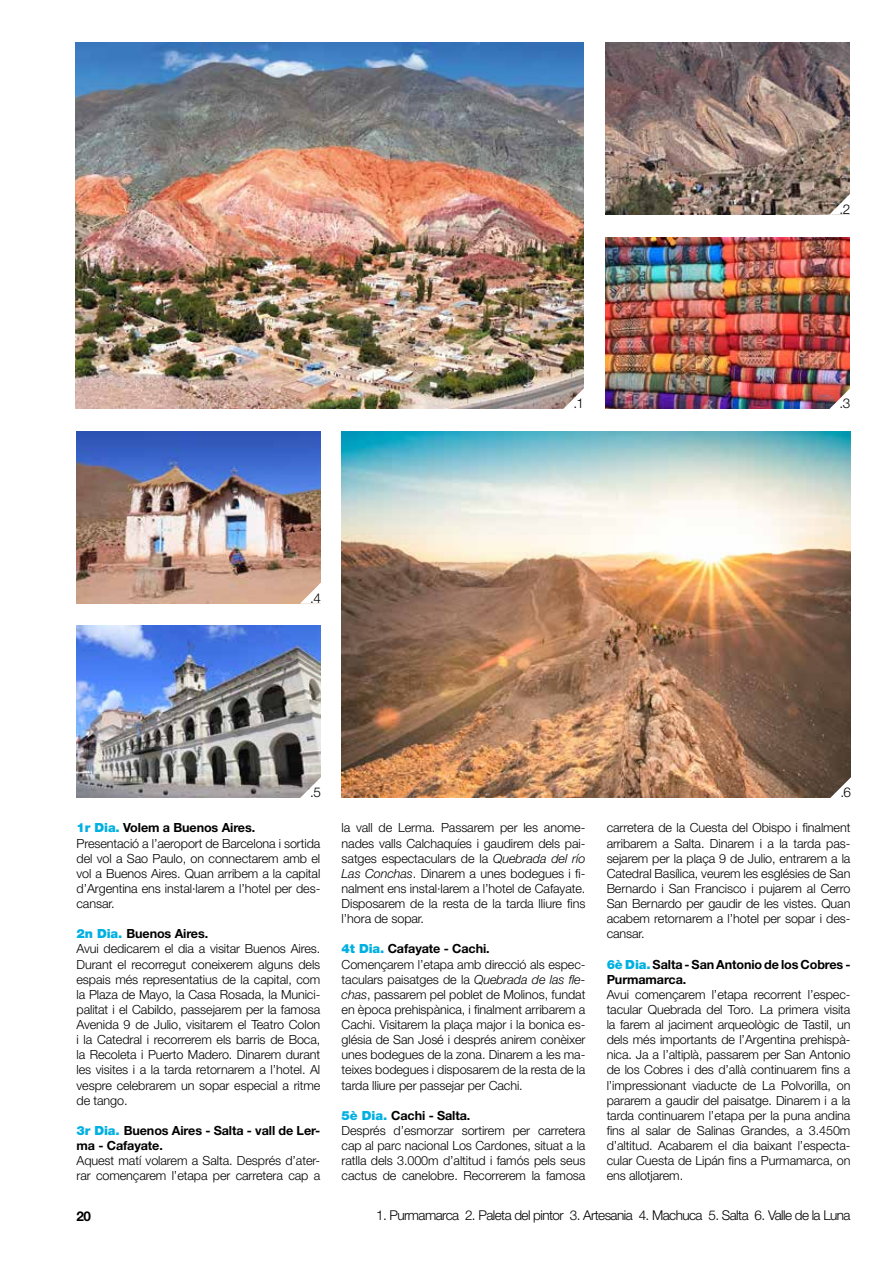
<style>
.page{position:relative;width:893px;height:1263px;background:#fff}
.page>*{position:absolute;margin:0;border:0;box-sizing:border-box;transform-origin:0 0}
.t1{font:300 13.5px "Helvetica Neue LT Std";letter-spacing:-.04em;color:#000}
.t2{font:700 13.5px "Helvetica Neue LT Std";color:#000}
.t3{font:300 12.6px/15.1px "Helvetica Neue LT Std";letter-spacing:-.01em;color:#000}
.t4{font:700 12.6px/15.1px "Helvetica Neue LT Std";letter-spacing:-.01em;color:#000}
.s1{font-weight:900;color:#00b0e1}
.s2{font-weight:700}
.s3{font-style:italic}
</style>
<div class="page">
<img style="left:75px;top:43px;width:508px;height:365px">
<img style="left:77px;top:626px;width:243px;height:171px">
<img style="left:77px;top:431px;width:243px;height:172px">
<img style="left:342px;top:431px;width:508px;height:366px">
<img style="left:606px;top:237px;width:244px;height:171px">
<img style="left:606px;top:43px;width:244px;height:171px">
<svg style="left:563px;top:386px;width:21px;height:23px"></svg>
<svg style="left:300px;top:775px;width:21px;height:23px"></svg>
<svg style="left:300px;top:581px;width:21px;height:23px"></svg>
<svg style="left:830px;top:775px;width:21px;height:23px"></svg>
<svg style="left:829px;top:386px;width:21px;height:23px"></svg>
<svg style="left:829px;top:192px;width:21px;height:23px"></svg>
<p class="t1" style="left:310px;top:590px;width:12px">.4</p>
<p class="t1" style="left:573px;top:395px;width:12px">.1</p>
<p class="t1" style="left:839px;top:201px;width:12px">.2</p>
<p class="t1" style="left:839px;top:395px;width:12px">.3</p>
<p class="t1" style="left:310px;top:784px;width:12px">.5</p>
<p class="t3" style="left:77px;top:820px;width:245px"><span class="s1">1r Dia.</span> <span class="s2">Volem a Buenos Aires.<br></span>Presentació a l’aeroport de Barcelona i sortida del vol a Sao Paulo, on connectarem amb el vol a Buenos Aires. Quan arribem a la capital d’Argentina ens instal·larem a l’hotel per des&shy;cansar.</p>
<p class="t3" style="left:77px;top:926px;width:245px"><span class="s1">2n Dia.</span> <span class="s2">Buenos Aires.<br></span>Avui dedicarem el dia a visitar Buenos Aires.<br>Durant el recorregut coneixerem alguns dels espais més representatius de la capital, com la Plaza de Mayo, la Casa Rosada, la Munici&shy;palitat i el Cabildo, passejarem per la famosa Avenida 9 de Julio, visitarem el Teatro Colon i la Catedral i recorrerem els barris de Boca, la Recoleta i Puerto Madero. Dinarem durant les visites i a la tarda retornarem a l’hotel. Al vespre celebrarem un sopar especial a ritme de tango.</p>
<p class="t4" style="left:77px;top:1122px;width:245px"><span class="s1">3r Dia.</span> Buenos Aires - Salta - vall de Ler&shy;ma - Cafayate.</p>
<p class="t3" style="left:77px;top:1153px;width:245px">Aquest matí volarem a Salta. Després d’ater&shy;rar començarem l’etapa per carretera cap a</p>
<p class="t2" style="left:77px;top:1207px;width:16px">20</p>
<p class="t1" style="left:840px;top:784px;width:12px">.6</p>
<p class="t3" style="left:607px;top:820px;width:245px;text-align:justify">carretera de la Cuesta del Obispo i finalment arribarem a Salta. Dinarem i a la tarda pas&shy;sejarem per la plaça 9 de Julio, entrarem a la Catedral Basílica, veurem les esglésies de San Bernardo i San Francisco i pujarem al Cerro San Bernardo per gaudir de les vistes. Quan acabem retornarem a l’hotel per sopar i des&shy;cansar.</p>
<p class="t4" style="left:607px;top:956px;width:245px"><span class="s1">6è Dia.</span> Salta - San Antonio de los Cobres -<br>Purmamarca.</p>
<p class="t3" style="left:607px;top:986px;width:245px;text-align:justify">Avui començarem l’etapa recorrent l’espec&shy;tacular Quebrada del Toro. La primera visita la farem al jaciment arqueològic de Tastil, un dels més importants de l’Argentina prehispà&shy;nica. Ja a l’altiplà, passarem per San Antonio de los Cobres i des d’allà continuarem fins a l’impressionant viaducte de La Polvorilla, on pararem a gaudir del paisatge. Dinarem i a la tarda continuarem l’etapa per la puna andina fins al salar de Salinas Grandes, a 3.450m d’altitud. Acabarem el dia baixant l’especta&shy;cular Cuesta de Lipán fins a Purmamarca, on ens allotjarem.</p>
<p class="t1" style="left:376px;top:1207px;width:476px">1. Purmamarca 2. Paleta del pintor 3. Artesania 4. Machuca 5. Salta 6. Valle de la Luna</p>
<p class="t3" style="left:342px;top:820px;width:245px;text-align:justify">la vall de Lerma. Passarem per les anome&shy;nades valls Calchaquíes i gaudirem dels pai&shy;satges espectaculars de la <span class="s3">Quebrada del río Las Conchas</span>. Dinarem a unes bodegues i fi&shy;nalment ens instal·larem a l’hotel de Cafayate.<br>Disposarem de la resta de la tarda lliure fins l’hora de sopar.</p>
<p class="t3" style="left:342px;top:941px;width:245px"><span class="s1">4t Dia.</span> <span class="s2">Cafayate - Cachi.<br></span>Començarem l’etapa amb direcció als espec&shy;taculars paisatges de la <span class="s3">Quebrada de las fle&shy;chas</span>, passarem pel poblet de Molinos, fundat en època prehispànica, i finalment arribarem a Cachi. Visitarem la plaça major i la bonica es&shy;glésia de San José i després anirem conèixer unes bodegues de la zona. Dinarem a les ma&shy;teixes bodegues i disposarem de la resta de la tarda lliure per passejar per Cachi.</p>
<p class="t3" style="left:342px;top:1107px;width:245px"><span class="s1">5è Dia.</span> <span class="s2">Cachi - Salta.<br></span>Després d’esmorzar sortirem per carretera cap al parc nacional Los Cardones, situat a la ratlla dels 3.000m d’altitud i famós pels seus cactus de canelobre. Recorrerem la famosa</p>
</div>
